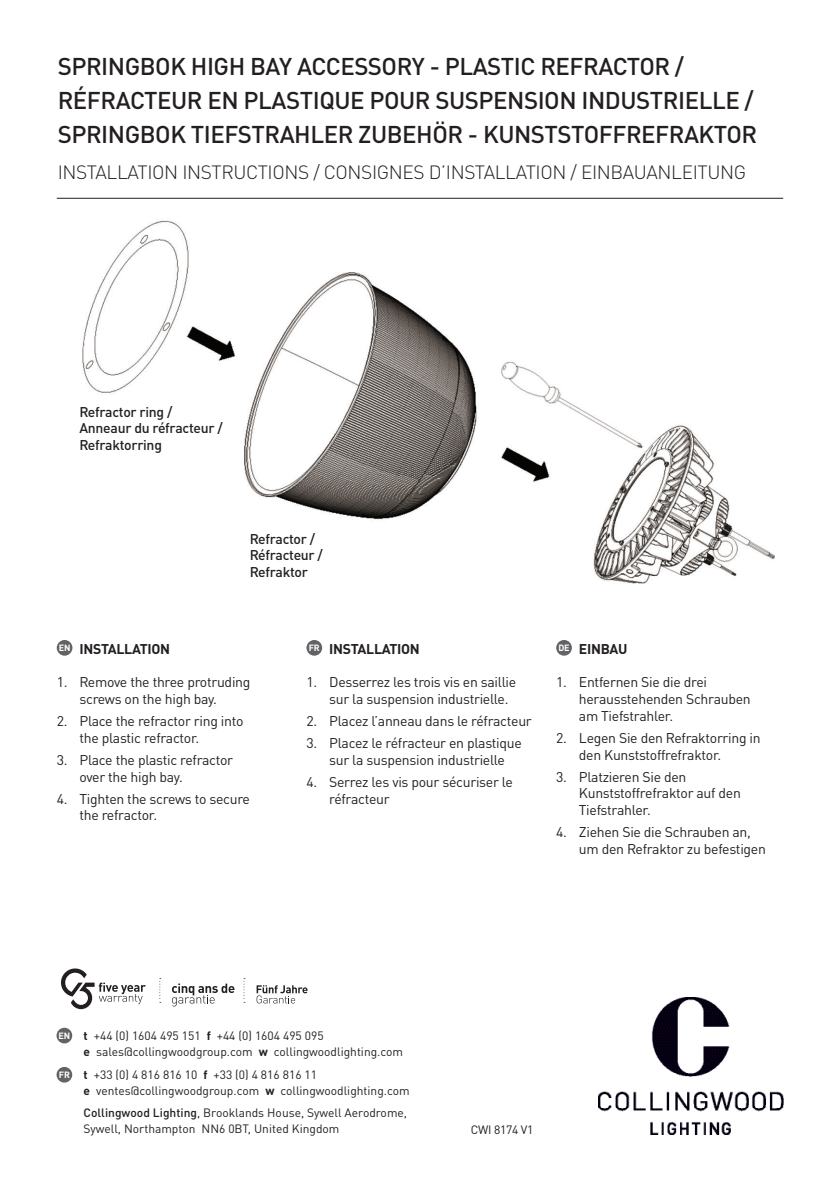
<style>
.page{position:relative;width:840px;height:1191px;background:#fff}
.page>*{position:absolute;margin:0;border:0;box-sizing:border-box;transform-origin:0 0}
.t1{font:500 24px/34px "DINOT";letter-spacing:-.02em;color:#231f20}
.t2{font:300 19px "DINOT";letter-spacing:-.02em;color:#231f20}
.t3{font:14px/16.8px "DINOT";letter-spacing:-.02em;color:#231f20}
.t4{font:500 14px/16.8px "DINOT";letter-spacing:-.02em;color:#231f20}
.t5{font:700 14px "DINOT";letter-spacing:-.02em;color:#231f20}
.t6{font:12px/15.6px "DINOT";color:#231f20}
.t7{font:12px "DINOT";letter-spacing:-.02em;color:#231f20}
.t8{font:700 9px "DINOT";letter-spacing:-.02em;color:#fff}
.s1{font-weight:700}
.s2{font-weight:500}
</style>
<div class="page">
<img style="left:598px;top:997px;width:184px;height:137px">
<div style="left:57px;top:640px;width:15px;height:15px;background:#636366;border-radius:50%"></div>
<div style="left:306px;top:640px;width:16px;height:15px;background:#636366;border-radius:50%"></div>
<div style="left:556px;top:640px;width:15px;height:15px;background:#636366;border-radius:50%"></div>
<svg style="left:61px;top:968px;width:85px;height:41px"></svg>
<svg style="left:172px;top:983px;width:62px;height:23px"></svg>
<svg style="left:159px;top:978px;width:2px;height:25px"></svg>
<svg style="left:256px;top:985px;width:51px;height:18px"></svg>
<svg style="left:243px;top:978px;width:2px;height:25px"></svg>
<div style="left:56px;top:1027px;width:16px;height:16px;background:#636366;border-radius:50%"></div>
<div style="left:56px;top:1067px;width:16px;height:15px;background:#636366;border-radius:50%"></div>
<img style="left:82px;top:220px;width:693px;height:364px">
<hr style="left:57px;top:198px;width:725px;height:1px;background:#231f20">
<p class="t1" style="left:58px;top:49px;width:700px">SPRINGBOK HIGH BAY ACCESSORY - PLASTIC REFRACTOR /<br>RÉFRACTEUR EN PLASTIQUE POUR SUSPENSION INDUSTRIELLE /<br>SPRINGBOK TIEFSTRAHLER ZUBEHÖR - KUNSTSTOFFREFRAKTOR</p>
<p class="t2" style="left:58px;top:161px;width:689px">INSTALLATION INSTRUCTIONS / CONSIGNES D’INSTALLATION / EINBAUANLEITUNG</p>
<p class="t4" style="left:79px;top:403px;width:145px">Refractor ring /<br>Anneaur du réfracteur /<br>Refraktorring</p>
<p class="t4" style="left:249px;top:530px;width:75px">Refractor /<br>Réfracteur /<br>Refraktor</p>
<p class="t5" style="left:79px;top:639px;width:92px">INSTALLATION</p>
<p class="t3" style="left:79px;top:673px;width:172px;text-indent:-23px">1. Remove the three protruding screws on the high bay.</p>
<p class="t3" style="left:79px;top:712px;width:165px;text-indent:-23px">2. Place the refractor ring into the plastic refractor.</p>
<p class="t3" style="left:79px;top:751px;width:155px;text-indent:-23px">3. Place the plastic refractor over the high bay.</p>
<p class="t3" style="left:79px;top:790px;width:172px;text-indent:-23px">4. Tighten the screws to secure the refractor.</p>
<p class="t8" style="left:59px;top:642px;width:13px">EN</p>
<p class="t8" style="left:308px;top:642px;width:13px">FR</p>
<p class="t5" style="left:329px;top:639px;width:92px">INSTALLATION</p>
<p class="t8" style="left:558px;top:642px;width:13px">DE</p>
<p class="t3" style="left:329px;top:673px;width:188px;text-indent:-23px">1. Desserrez les trois vis en saillie sur la suspension industrielle.</p>
<p class="t3" style="left:306px;top:712px;width:227px">2. Placez l’anneau dans le réfracteur</p>
<p class="t3" style="left:306px;top:734px;width:217px;text-align:center">3. Placez le réfracteur en plastique sur la suspension industrielle</p>
<p class="t3" style="left:329px;top:773px;width:185px;text-indent:-23px">4. Serrez les vis pour sécuriser le réfracteur</p>
<p class="t5" style="left:578px;top:639px;width:50px">EINBAU</p>
<p class="t3" style="left:578px;top:673px;width:173px;text-indent:-23px">1. Entfernen Sie die drei herausstehenden Schrauben am Tiefstrahler.</p>
<p class="t3" style="left:578px;top:729px;width:183px;text-indent:-23px">2. Legen Sie den Refraktorring in den Kunststoffrefraktor.</p>
<p class="t3" style="left:578px;top:768px;width:163px;text-indent:-23px">3. Platzieren Sie den<br>Kunststoffrefraktor auf den<br>Tiefstrahler.</p>
<p class="t3" style="left:578px;top:823px;width:188px;text-indent:-23px">4. Ziehen Sie die Schrauben an, um den Refraktor zu befestigen</p>
<p class="t8" style="left:58px;top:1030px;width:13px">EN</p>
<p class="t8" style="left:59px;top:1069px;width:13px">FR</p>
<p class="t6" style="left:83px;top:1027px;width:321px"><span class="s1">t</span> +44 (0) 1604 495 151 <span class="s1">f</span> +44 (0) 1604 495 095<br><span class="s1">e</span> sales@collingwoodgroup.com <span class="s1">w</span> collingwoodlighting.com</p>
<p class="t6" style="left:83px;top:1067px;width:327px"><span class="s1">t</span> +33 (0) 4 816 816 10 <span class="s1">f</span> +33 (0) 4 816 816 11<br><span class="s1">e</span> ventes@collingwoodgroup.com <span class="s1">w</span> collingwoodlighting.com</p>
<p class="t6" style="left:83px;top:1105px;width:325px"><span class="s2">Collingwood Lighting</span>, Brooklands House, Sywell Aerodrome,<br>Sywell, Northampton NN6 0BT, United Kingdom</p>
<p class="t7" style="left:470px;top:1122px;width:64px">CWI 8174 V1</p>
</div>
